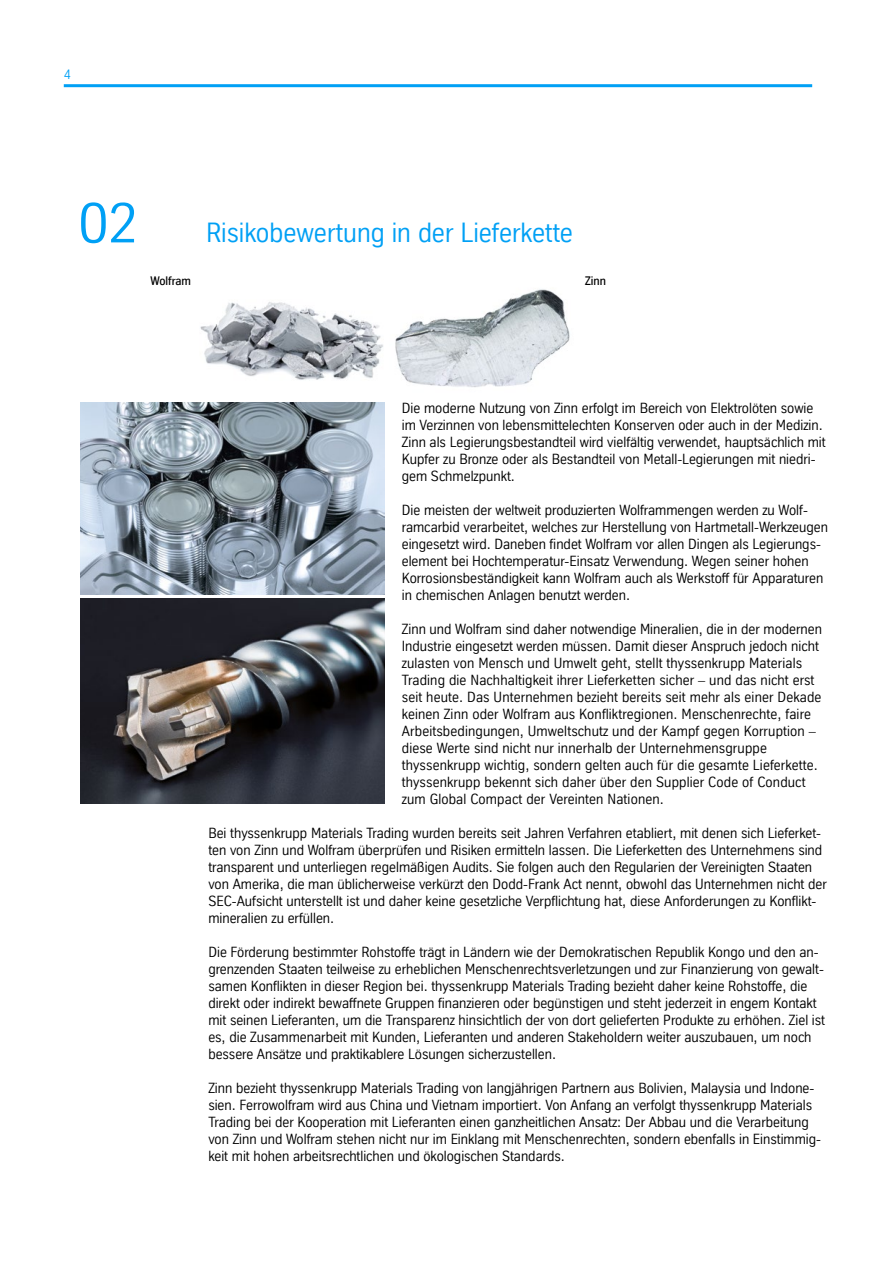
<style>
.page{position:relative;width:893px;height:1263px;background:#fff}
.page>*{position:absolute;margin:0;border:0;box-sizing:border-box;transform-origin:0 0}
.t1{font:27px "TK Type";color:#00a0f5}
.t2{font:14.25px/17px "TK Type";color:#000}
.t3{font:13.5px "TK Type";color:#00a0f5}
.t4{font:500 12px "TK Type";color:#000}
.s1{font-size:55.5px}
</style>
<div class="page">
<img style="left:200px;top:302px;width:183px;height:78px">
<img style="left:395px;top:289px;width:175px;height:99px">
<img style="left:81px;top:403px;width:304px;height:191px">
<img style="left:81px;top:598px;width:304px;height:206px">
<hr style="left:64px;top:84px;width:748px;height:3px;background:#00a0f5">
<p class="t3" style="left:64px;top:66px;width:9px">4</p>
<h1 class="t1" style="left:79px;top:218px;width:496px"><span class="s1">02</span> Risikobewertung in der Lieferkette</h1>
<p class="t4" style="left:151px;top:274px;width:42px">Wolfram</p>
<p class="t4" style="left:585px;top:274px;width:22px">Zinn</p>
<p class="t2" style="left:402px;top:399px;width:425px">Die moderne Nutzung von Zinn erfolgt im Bereich von Elektrolöten sowie im Verzinnen von lebensmittelechten Konserven oder auch in der Medizin.<br>Zinn als Legierungsbestandteil wird vielfältig verwendet, hauptsächlich mit Kupfer zu Bronze oder als Bestandteil von Metall-Legierungen mit niedri&shy;gem Schmelzpunkt.</p>
<p class="t2" style="left:402px;top:501px;width:428px">Die meisten der weltweit produzierten Wolframmengen werden zu Wolf&shy;ramcarbid verarbeitet, welches zur Herstellung von Hartmetall-Werkzeugen eingesetzt wird. Daneben findet Wolfram vor allen Dingen als Legierungs&shy;element bei Hochtemperatur-Einsatz Verwendung. Wegen seiner hohen Korrosionsbeständigkeit kann Wolfram auch als Werkstoff für Apparaturen in chemischen Anlagen benutzt werden.</p>
<p class="t2" style="left:402px;top:620px;width:422px">Zinn und Wolfram sind daher notwendige Mineralien, die in der modernen Industrie eingesetzt werden müssen. Damit dieser Anspruch jedoch nicht zulasten von Mensch und Umwelt geht, stellt thyssenkrupp Materials Trading die Nachhaltigkeit ihrer Lieferketten sicher – und das nicht erst seit heute. Das Unternehmen bezieht bereits seit mehr als einer Dekade keinen Zinn oder Wolfram aus Konfliktregionen. Menschenrechte, faire Arbeitsbedingungen, Umweltschutz und der Kampf gegen Korruption – diese Werte sind nicht nur innerhalb der Unternehmensgruppe thyssenkrupp wichtig, sondern gelten auch für die gesamte Lieferkette. thyssenkrupp bekennt sich daher über den Supplier Code of Conduct zum Global Compact der Vereinten Nationen.</p>
<p class="t2" style="left:208px;top:824px;width:620px">Bei thyssenkrupp Materials Trading wurden bereits seit Jahren Verfahren etabliert, mit denen sich Lieferket&shy;ten von Zinn und Wolfram überprüfen und Risiken ermitteln lassen. Die Lieferketten des Unternehmens sind transparent und unterliegen regelmäßigen Audits. Sie folgen auch den Regularien der Vereinigten Staaten von Amerika, die man üblicherweise verkürzt den Dodd-Frank Act nennt, obwohl das Unternehmen nicht der SEC-Aufsicht unterstellt ist und daher keine gesetzliche Verpflichtung hat, diese Anforderungen zu Konflikt&shy;mineralien zu erfüllen.</p>
<p class="t2" style="left:208px;top:943px;width:618px">Die Förderung bestimmter Rohstoffe trägt in Ländern wie der Demokratischen Republik Kongo und den an&shy;grenzenden Staaten teilweise zu erheblichen Menschenrechtsverletzungen und zur Finanzierung von gewalt&shy;samen Konflikten in dieser Region bei. thyssenkrupp Materials Trading bezieht daher keine Rohstoffe, die direkt oder indirekt bewaffnete Gruppen finanzieren oder begünstigen und steht jederzeit in engem Kontakt mit seinen Lieferanten, um die Transparenz hinsichtlich der von dort gelieferten Produkte zu erhöhen. Ziel ist es, die Zusammenarbeit mit Kunden, Lieferanten und anderen Stakeholdern weiter auszubauen, um noch bessere Ansätze und praktikablere Lösungen sicherzustellen.</p>
<p class="t2" style="left:208px;top:1080px;width:614px">Zinn bezieht thyssenkrupp Materials Trading von langjährigen Partnern aus Bolivien, Malaysia und Indone&shy;sien. Ferrowolfram wird aus China und Vietnam importiert. Von Anfang an verfolgt thyssenkrupp Materials Trading bei der Kooperation mit Lieferanten einen ganzheitlichen Ansatz: Der Abbau und die Verarbeitung von Zinn und Wolfram stehen nicht nur im Einklang mit Menschenrechten, sondern ebenfalls in Einstimmig&shy;keit mit hohen arbeitsrechtlichen und ökologischen Standards.</p>
</div>
